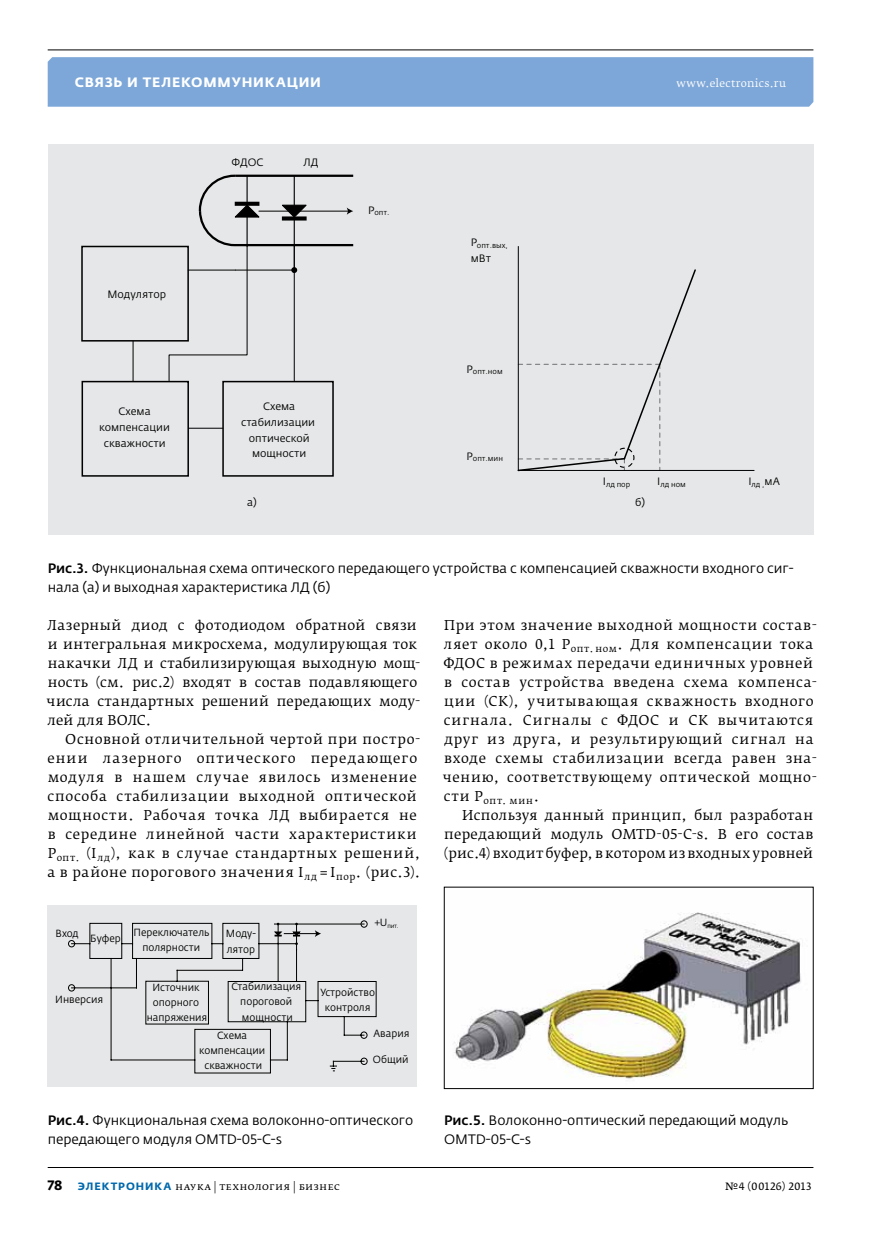
<style>
.page{position:relative;width:881px;height:1234px;background:#fff}
.page>*{position:absolute;margin:0;border:0;box-sizing:border-box;transform-origin:0 0}
.t1{font:13.5px/19px "Fedra Serif B Pro";letter-spacing:.045em;color:#000}
.t2{font:13.5px/19px "Fedra Sans Pro";color:#000}
.t3{font:13.5px/19px "Fedra Serif B Pro";letter-spacing:.02em;color:#000}
.t4{font:700 13.5px "Fedra Sans Alt Pro";letter-spacing:.055em;color:#fff}
.t5{font:10.65px/15.8px "Fedra Sans Pro";color:#000;text-align:center}
.t6{font:10.5px "Fedra Serif B Pro";letter-spacing:.035em;color:#000}
.t7{font:10.5px "Fedra Serif B Pro";letter-spacing:.03em;color:#fff}
.t8{font:10.5px "Fedra Serif A Pro";letter-spacing:.03em;color:#000}
.t9{font:10.35px/15.3px "Fedra Sans Pro";color:#000;text-align:center;scale:.96 1}
.t10{font:9.45px "Fedra Serif B Pro";letter-spacing:.065em;color:#000}
.t11{font:7.35px "Fedra Sans Pro";color:#000}
.t12{font:6px "Fedra Sans Pro";color:#000;scale:.96 1}
.s1{font-weight:500}
.s2{font-family:"Fedra Sans Pro";font-weight:700;font-size:13.5px}
.s3{font-family:"Fedra Sans Alt Pro";font-weight:700;color:#0068ac}
</style>
<div class="page">
<div style="left:48px;top:57px;width:765px;height:50px;background:#7da7d8"></div>
<hr style="left:48px;top:49px;width:765px;height:1px;background:#000">
<hr style="left:48px;top:1166px;width:765px;height:1px;background:#000">
<div style="left:48px;top:144px;width:765px;height:390px;background:#e6e7e8"></div>
<svg style="left:517px;top:246px;width:237px;height:225px"></svg>
<svg style="left:81px;top:245px;width:253px;height:232px"></svg>
<div style="left:81px;top:381px;width:108px;height:95px;border:2px solid #000"></div>
<svg style="left:197px;top:174px;width:157px;height:99px"></svg>
<div style="left:48px;top:905px;width:369px;height:181px;background:#e6e7e8"></div>
<svg style="left:68px;top:922px;width:309px;height:151px"></svg>
<svg style="left:273px;top:920px;width:95px;height:151px"></svg>
<img style="left:454px;top:912px;width:347px;height:167px">
<p class="t4" style="left:75px;top:74px;width:248px">Связь и телекоммуникации</p>
<p class="t7" style="left:676px;top:77px;width:111px">www.electronics.ru</p>
<p class="t5" style="left:107px;top:286px;width:60px">Модулятор</p>
<p class="t5" style="left:99px;top:403px;width:72px">Схема компенсации скважности</p>
<p class="t5" style="left:231px;top:154px;width:34px">ФДОС</p>
<p class="t5" style="left:303px;top:154px;width:17px">ЛД</p>
<p class="t11" style="left:368px;top:208px;width:23px"><sup>P</sup>опт.</p>
<p class="t5" style="left:241px;top:398px;width:76px">Схема стабилизации оптической мощности</p>
<p class="t11" style="left:470px;top:240px;width:38px"><sup>P</sup>опт.вых,</p>
<p class="t5" style="left:470px;top:250px;width:22px">мВт</p>
<p class="t11" style="left:466px;top:367px;width:38px"><sup>P</sup>опт.ном</p>
<p class="t11" style="left:466px;top:454px;width:38px"><sup>P</sup>опт.мин</p>
<p class="t5" style="left:764px;top:473px;width:17px">мА</p>
<p class="t11" style="left:602px;top:479px;width:29px"><sup>I</sup>лд пор</p>
<p class="t11" style="left:657px;top:479px;width:30px"><sup>I</sup>лд ном</p>
<p class="t11" style="left:748px;top:479px;width:18px"><sup>I</sup>лд ,</p>
<p class="t5" style="left:247px;top:494px;width:11px">а)</p>
<p class="t5" style="left:635px;top:494px;width:12px">б)</p>
<p class="t2" style="left:48px;top:558px;width:747px"><span class="s1">Рис.3.</span> Функциональная схема оптического передающего устройства с компенсацией скважности входного сиг&shy;нала (а) и выходная характеристика ЛД (б)</p>
<p class="t3" style="left:47px;top:615px;width:375px">Лазерный диод с фотодиодом обратной связи и интегральная микросхема, модулирующая ток накачки ЛД и стабилизирующая выходную мощ&shy;ность (см. рис.2) входят в состав подавляющего числа стандартных решений передающих моду&shy;лей для ВОЛС.</p>
<p class="t1" style="left:47px;top:729px;width:374px;text-indent:18px">Основной отличительной чертой при постро&shy;ении лазерного оптического передающего модуля в нашем случае явилось изменение способа стабилизации выходной оптической мощности. Рабочая точка ЛД выбирается не в середине линейной части характеристики Р<sub>опт.</sub> (I<sub>лд</sub>), как в случае стандартных решений, а в районе порогового значения I<sub>лд</sub> = I<sub>пор</sub>. (рис.3).</p>
<p class="t9" style="left:56px;top:925px;width:26px">Вход</p>
<p class="t9" style="left:90px;top:930px;width:33px">Буфер</p>
<p class="t9" style="left:55px;top:991px;width:51px">Инверсия</p>
<p class="t9" style="left:133px;top:924px;width:81px">Переключатель полярности</p>
<p class="t9" style="left:226px;top:925px;width:33px;text-align:left">Моду&shy;лятор</p>
<p class="t9" style="left:147px;top:979px;width:65px">Источник опорного напряжения</p>
<p class="t9" style="left:231px;top:978px;width:74px">Стабилизация пороговой мощности</p>
<p class="t9" style="left:199px;top:1027px;width:70px">Схема компенсации скважности</p>
<p class="t12" style="left:374px;top:921px;width:27px"><sup>+U</sup>пит.</p>
<p class="t9" style="left:320px;top:984px;width:58px">Устройство контроля</p>
<p class="t9" style="left:373px;top:1025px;width:39px">Авария</p>
<p class="t9" style="left:373px;top:1051px;width:39px">Общий</p>
<p class="t1" style="left:443px;top:615px;width:375px">При этом значение выходной мощности состав&shy;ляет около 0,1 Р<sub>опт.</sub> <sub>ном</sub>. Для компенсации тока ФДОС в режимах передачи единичных уровней в состав устройства введена схема компенса&shy;ции (СК), учитывающая скважность входного сигнала. Сигналы с ФДОС и СК вычитаются друг из друга, и результирующий сигнал на входе схемы стабилизации всегда равен зна&shy;чению, соответствующему оптической мощно-</p>
<p class="t10" style="left:443px;top:794px;width:97px"><sup>сти</sup> <sup>Р</sup>опт. мин<sup>.</sup></p>
<p class="t1" style="left:444px;top:805px;width:371px;text-align:justify;text-indent:18px">Используя данный принцип, был разработан передающий модуль OMTD-05-C-s. В его состав (рис.4) входит буфер, в котором из входных уровней</p>
<p class="t2" style="left:48px;top:1110px;width:367px"><span class="s1">Рис.4.</span> Функциональная схема волоконно-оптического передающего модуля OMTD-05-C-s</p>
<p class="t2" style="left:444px;top:1110px;width:345px"><span class="s1">Рис.5.</span> Волоконно-оптический передающий модуль<br>OMTD-05-C-s</p>
<p class="t6" style="left:48px;top:1179px;width:294px"><span class="s2">78</span> <span class="s3">ЭЛЕКТРОНИКА</span> наука | технология | бизнес</p>
<p class="t8" style="left:725px;top:1179px;width:88px">№4 (00126) 2013</p>
</div>
